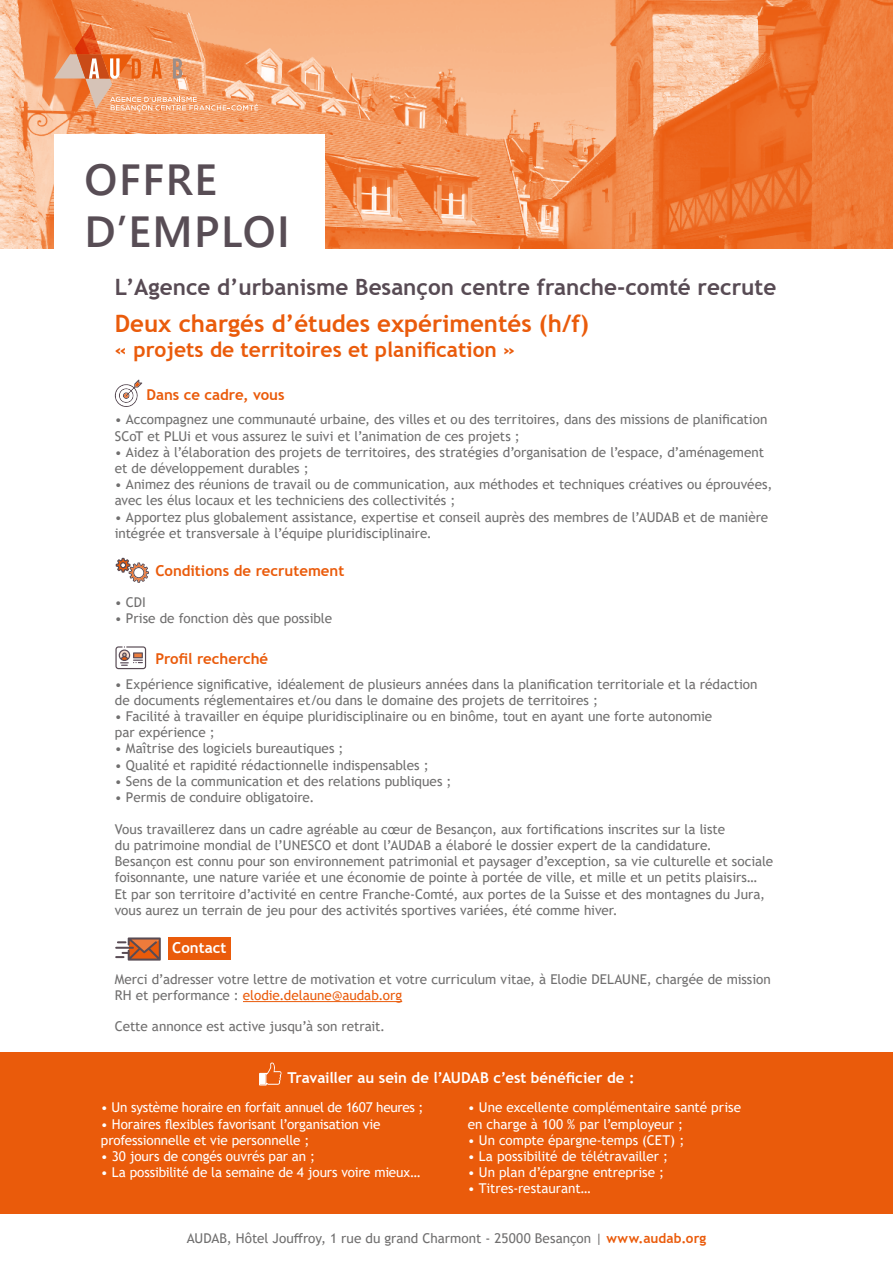
<style>
.page{position:relative;width:893px;height:1263px;background:#fff}
.page>*{position:absolute;margin:0;border:0;box-sizing:border-box;transform-origin:0 0}
.t1{font:600 43.5px/52.2px "Segoe UI";letter-spacing:.035em;color:#584d55}
.t2{font:700 24px "Trebuchet MS";color:#ea5b0b}
.t3{font:700 22.5px "Trebuchet MS";color:#584b54}
.t4{font:700 21px "Trebuchet MS";color:#ea5b0b}
.t5{font:700 15px "Trebuchet MS";color:#ea5b0b}
.t6{font:700 15px "Trebuchet MS";color:#fff}
.t7{font:13.5px/16.2px "Trebuchet MS";color:#706f6f}
.t8{font:13.5px/16.2px "Trebuchet MS";letter-spacing:-.01em;color:#fff}
.s1{color:#ea5b0b}
.s2{font-weight:700;color:#ea5b0b}
</style>
<div class="page">
<img style="left:0;top:0;width:893px;height:249px">
<svg style="left:54px;top:24px;width:204px;height:88px;background:#ef9763"></svg>
<div style="left:54px;top:135px;width:271px;height:140px;background:#fff"></div>
<div style="left:168px;top:937px;width:63px;height:23px;background:#ea5b0b"></div>
<div style="left:0;top:1052px;width:893px;height:162px;background:#ea5b0b"></div>
<hr style="left:243px;top:1001px;width:159px;height:1px;background:#ea5b0b">
<svg style="left:115px;top:380px;width:27px;height:27px"></svg>
<svg style="left:116px;top:558px;width:33px;height:25px"></svg>
<svg style="left:115px;top:937px;width:46px;height:23px"></svg>
<svg style="left:259px;top:1062px;width:22px;height:23px"></svg>
<svg style="left:115px;top:646px;width:31px;height:23px"></svg>
<h1 class="t1" style="left:85px;top:150px;width:207px">OFFRE<br>D’EMPLOI</h1>
<h3 class="t3" style="left:115px;top:273px;width:663px">L’Agence d’urbanisme Besançon centre franche-comté recrute</h3>
<h2 class="t2" style="left:115px;top:308px;width:476px">Deux chargés d’études expérimentés (h/f)</h2>
<h3 class="t4" style="left:115px;top:336px;width:402px">« projets de territoires et planification »</h3>
<p class="t5" style="left:146px;top:385px;width:140px">Dans ce cadre, vous</p>
<p class="t7" style="left:115px;top:411px;width:654px">• Accompagnez une communauté urbaine, des villes et ou des territoires, dans des missions de planification<br>SCoT et PLUi et vous assurez le suivi et l’animation de ces projets ;</p>
<p class="t7" style="left:115px;top:444px;width:651px">• Aidez à l’élaboration des projets de territoires, des stratégies d’organisation de l’espace, d’aménagement et de développement durables ;</p>
<p class="t7" style="left:115px;top:476px;width:659px">• Animez des réunions de travail ou de communication, aux méthodes et techniques créatives ou éprouvées, avec les élus locaux et les techniciens des collectivités ;</p>
<p class="t7" style="left:115px;top:509px;width:655px">• Apportez plus globalement assistance, expertise et conseil auprès des membres de l’AUDAB et de manière intégrée et transversale à l’équipe pluridisciplinaire.</p>
<p class="t5" style="left:155px;top:562px;width:190px">Conditions de recrutement</p>
<p class="t7" style="left:115px;top:594px;width:33px">• CDI</p>
<p class="t7" style="left:115px;top:610px;width:219px">• Prise de fonction dès que possible</p>
<p class="t5" style="left:155px;top:649px;width:114px">Profil recherché</p>
<p class="t7" style="left:115px;top:676px;width:644px">• Expérience significative, idéalement de plusieurs années dans la planification territoriale et la rédaction de documents réglementaires et/ou dans le domaine des projets de territoires ;</p>
<p class="t7" style="left:115px;top:708px;width:599px">• Facilité à travailler en équipe pluridisciplinaire ou en binôme, tout en ayant une forte autonomie par expérience ;</p>
<p class="t7" style="left:115px;top:740px;width:230px">• Maîtrise des logiciels bureautiques ;</p>
<p class="t7" style="left:115px;top:757px;width:315px">• Qualité et rapidité rédactionnelle indispensables ;</p>
<p class="t7" style="left:115px;top:773px;width:338px">• Sens de la communication et des relations publiques ;</p>
<p class="t7" style="left:115px;top:789px;width:201px">• Permis de conduire obligatoire.</p>
<p class="t7" style="left:115px;top:821px;width:660px">Vous travaillerez dans un cadre agréable au cœur de Besançon, aux fortifications inscrites sur la liste<br>du patrimoine mondial de l’UNESCO et dont l’AUDAB a élaboré le dossier expert de la candidature.<br>Besançon est connu pour son environnement patrimonial et paysager d’exception, sa vie culturelle et sociale foisonnante, une nature variée et une économie de pointe à portée de ville, et mille et un petits plaisirs…<br>Et par son territoire d’activité en centre Franche-Comté, aux portes de la Suisse et des montagnes du Jura, vous aurez un terrain de jeu pour des activités sportives variées, été comme hiver.</p>
<p class="t6" style="left:172px;top:938px;width:56px">Contact</p>
<p class="t7" style="left:115px;top:971px;width:657px">Merci d’adresser votre lettre de motivation et votre curriculum vitae, à Elodie DELAUNE, chargée de mission<br>RH et performance : <span class="s1">elodie.delaune@audab.org</span></p>
<p class="t7" style="left:115px;top:1018px;width:272px">Cette annonce est active jusqu’à son retrait.</p>
<p class="t6" style="left:288px;top:1068px;width:348px">Travailler au sein de l’AUDAB c’est bénéficier de :</p>
<p class="t8" style="left:468px;top:1099px;width:275px">• Une excellente complémentaire santé prise en charge à 100 % par l’employeur ;</p>
<p class="t8" style="left:468px;top:1132px;width:218px">• Un compte épargne-temps (CET) ;</p>
<p class="t8" style="left:468px;top:1148px;width:202px">• La possibilité de télétravailler ;</p>
<p class="t8" style="left:468px;top:1164px;width:198px">• Un plan d’épargne entreprise ;</p>
<p class="t8" style="left:468px;top:1180px;width:125px">• Titres-restaurant…</p>
<p class="t8" style="left:101px;top:1099px;width:324px">• Un système horaire en forfait annuel de 1607 heures ;</p>
<p class="t8" style="left:101px;top:1115px;width:281px">• Horaires flexibles favorisant l’organisation vie professionnelle et vie personnelle ;</p>
<p class="t8" style="left:101px;top:1148px;width:216px">• 30 jours de congés ouvrés par an ;</p>
<p class="t8" style="left:101px;top:1164px;width:321px">• La possibilité de la semaine de 4 jours voire mieux…</p>
<p class="t7" style="left:187px;top:1230px;width:521px">AUDAB, Hôtel Jouffroy, 1 rue du grand Charmont - 25000 Besançon | <span class="s2">www.audab.org</span></p>
</div>
